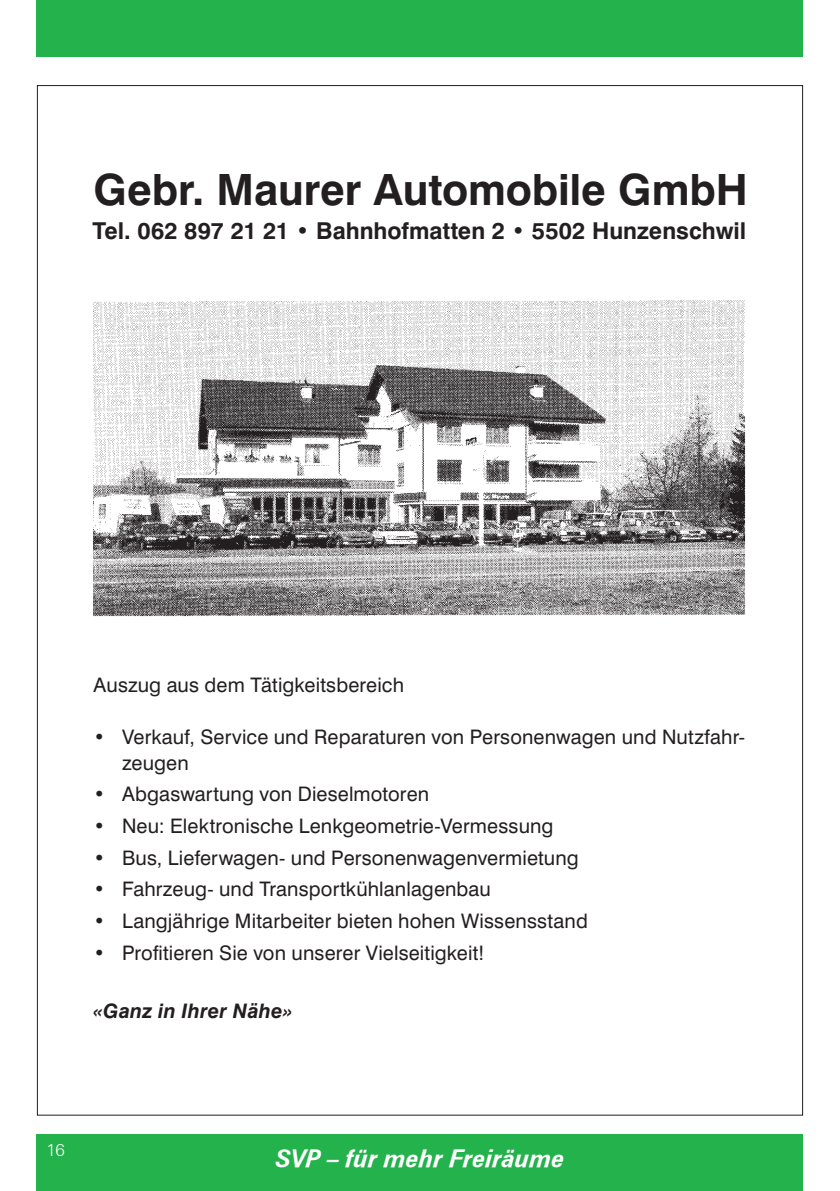
<style>
.page{position:relative;width:840px;height:1191px;background:#fff}
.page>*{position:absolute;margin:0;border:0;box-sizing:border-box;transform-origin:0 0}
.t1{font:700 43px "Swiss 721 BT";letter-spacing:-.005em;color:#231f20}
.t2{font:24px "Zurich Bold Italic BT";color:#fff}
.t3{font:700 23.2px "Swiss 721 BT";color:#231f20}
.t4{font:20px/26px "Swiss 721 BT";letter-spacing:.005em;color:#231f20}
.t5{font:italic 700 20px "Swiss 721 BT";letter-spacing:.005em;color:#231f20}
.t6{font:17px "Zurich Light BT";color:#fff}
</style>
<div class="page">
<div style="left:37px;top:1134px;width:765px;height:57px;background:#23b24b"></div>
<div style="left:37px;top:0;width:765px;height:57px;background:#23b24b"></div>
<img style="left:94px;top:301px;width:652px;height:316px">
<h1 class="t1" style="left:93px;top:163px;width:655px">Gebr. Maurer Automobile GmbH</h1>
<p class="t3" style="left:93px;top:216px;width:654px">Tel. 062 897 21 21 • Bahnhofmatten 2 • 5502 Hunzenschwil</p>
<p class="t4" style="left:94px;top:671px;width:312px">Auszug aus dem Tätigkeitsbereich</p>
<p class="t4" style="left:122px;top:723px;width:624px;text-indent:-28px">• Verkauf, Service und Reparaturen von Personenwagen und Nutzfahr&shy;zeugen</p>
<p class="t4" style="left:94px;top:781px;width:337px">• Abgaswartung von Dieselmotoren</p>
<p class="t4" style="left:94px;top:813px;width:461px">• Neu: Elektronische Lenkgeometrie-Vermessung</p>
<p class="t4" style="left:94px;top:844px;width:486px">• Bus, Lieferwagen- und Personenwagenvermietung</p>
<p class="t4" style="left:94px;top:876px;width:398px">• Fahrzeug- und Transportkühlanlagenbau</p>
<p class="t4" style="left:94px;top:908px;width:495px">• Langjährige Mitarbeiter bieten hohen Wissensstand</p>
<p class="t4" style="left:94px;top:939px;width:392px">• Profitieren Sie von unserer Vielseitigkeit!</p>
<p class="t5" style="left:94px;top:998px;width:200px">«Ganz in Ihrer Nähe»</p>
<p class="t6" style="left:46px;top:1140px;width:20px">16</p>
<p class="t2" style="left:275px;top:1143px;width:291px">SVP – für mehr Freiräume</p>
</div>
